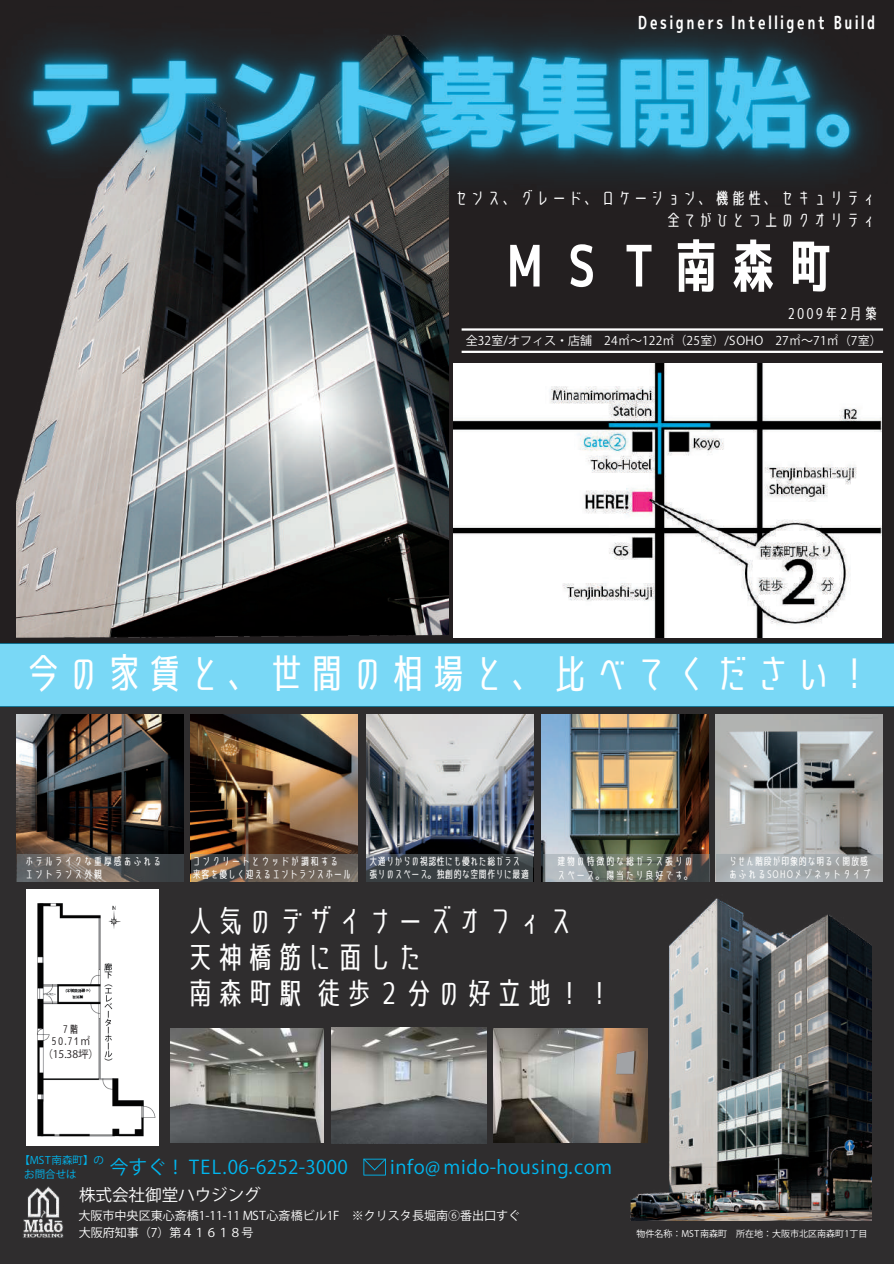
<style>
.page{position:relative;width:894px;height:1264px;background:#fff}
.page>*{position:absolute;margin:0;border:0;box-sizing:border-box;transform-origin:0 0}
.t1{font:57px "Senobi Gothic Bold";color:#fff}
.t2{font:40.5px "Senobi Gothic Regular";color:#fff}
.t3{font:30px/36px "Senobi Gothic Regular";color:#fff}
.t4{font:500 18.75px "Noto Sans JP";letter-spacing:.025em;color:#00b6ef}
.t5{font:18px "Senobi Gothic Bold";color:#fff}
.t6{font:16.5px "mplus 1 p heavy";color:#fff}
.t7{font:16.35px/22px "Senobi Gothic Regular";color:#fff;text-align:right}
.t8{font:15px "Senobi Gothic Regular";color:#fff}
.t9{font:600 12px/16.6px "Noto Sans JP";color:#fff}
.t10{font:500 12px "Noto Sans JP";letter-spacing:.02em;color:#fff}
.t11{font:10.5px/13.2px "Senobi Gothic Regular";letter-spacing:-.08em;color:#fff}
.t12{font:10.5px/13.2px "Senobi Gothic Regular";letter-spacing:-.2em;color:#fff}
.t13{font:10.5px/13.2px "Senobi Gothic Regular";letter-spacing:-.16em;color:#fff}
.t14{font:10.5px/13.2px "Senobi Gothic Regular";letter-spacing:-.125em;color:#fff}
.t15{font:500 10.5px/14px "Noto Sans JP";color:#00b6ef}
.t16{font:10.5px/12.6px "Senobi Gothic Regular";color:#231f20;text-align:center}
.t17{font:10.5px "Koz Go Pr 6 N";color:#231f20}
.t18{font:500 9px "Noto Sans JP";color:#fff}
.s1{font-family:"Koz Go Pr 6 N"}
</style>
<div class="page">
<div style="left:0;top:0;width:893px;height:643px;background:#231f20"></div>
<div style="left:0;top:706px;width:893px;height:557px;background:#2f2d2e"></div>
<img style="left:17px;top:714px;width:167px;height:167px">
<img style="left:190px;top:714px;width:167px;height:167px">
<img style="left:366px;top:714px;width:167px;height:140px">
<img style="left:541px;top:714px;width:167px;height:167px">
<img style="left:715px;top:714px;width:167px;height:140px">
<svg style="left:17px;top:854px;width:166px;height:27px;background:#5f5d5b"></svg>
<svg style="left:191px;top:854px;width:167px;height:27px;background:#6a5e53"></svg>
<svg style="left:366px;top:854px;width:167px;height:27px;background:#3c4247"></svg>
<svg style="left:542px;top:854px;width:167px;height:27px;background:#838a85"></svg>
<svg style="left:715px;top:854px;width:167px;height:27px"></svg>
<div style="left:0;top:644px;width:893px;height:63px;background:#79d8f6"></div>
<img style="left:453px;top:363px;width:428px;height:274px">
<svg style="left:363px;top:1158px;width:23px;height:17px"></svg>
<hr style="left:461px;top:328px;width:421px;height:2px;background:#fff">
<hr style="left:461px;top:351px;width:421px;height:2px;background:#fff">
<img style="left:23px;top:1186px;width:41px;height:52px">
<img style="left:630px;top:859px;width:241px;height:361px">
<img style="left:16px;top:273px;width:433px;height:365px">
<img style="left:16px;top:29px;width:851px;height:244px">
<img style="left:170px;top:1028px;width:153px;height:114px">
<img style="left:494px;top:1028px;width:153px;height:114px">
<svg style="left:615px;top:1050px;width:19px;height:23px"></svg>
<img style="left:331px;top:1027px;width:155px;height:116px">
<img style="left:27px;top:889px;width:132px;height:256px">
<div style="left:48px;top:1026px;width:45px;height:7px;background:#fff"></div>
<div style="left:51px;top:1032px;width:43px;height:25px;background:#fff"></div>
<h3 class="t5" style="left:636px;top:10px;width:242px">Designers Intelligent Build</h3>
<h3 class="t7" style="left:453px;top:187px;width:425px">センス、グレード、ロケーション、機能性、セキュリティ全てがひとつ上のクオリティ</h3>
<h1 class="t1" style="left:496px;top:225px;width:344px">ＭＳＴ南森町</h1>
<p class="t8" style="left:786px;top:303px;width:93px">2009年2月築</p>
<p class="t10" style="left:465px;top:334px;width:417px">全32室/オフィス・店舗 24㎡～122㎡（25室）/SOHO 27㎡～71㎡（7室）</p>
<h2 class="t2" style="left:23px;top:644px;width:852px">今の家賃と、世間の相場と、比べてください！</h2>
<p class="t11" style="left:24px;top:854px;width:140px">ホテルライクな重厚感あふれるエントランス外観</p>
<p class="t13" style="left:191px;top:854px;width:162px">コンクリートとウッドが調和する来客を優しく迎えるエントランスホール</p>
<p class="t12" style="left:368px;top:854px;width:163px">大通りからの視認性にも優れた総ガラス張りのスペース。独創的な空間作りに最適</p>
<p class="t14" style="left:727px;top:854px;width:145px">らせん階段が印象的な明るく開放感あふれるSOHOメゾネットタイプ</p>
<p class="t11" style="left:556px;top:854px;width:139px">建物の特徴的な総ガラス張りのスペース。陽当たり良好です。</p>
<p class="t16" style="left:51px;top:1022px;width:41px">7階<br>50.71<span class="s1">㎡</span></p>
<p class="t17" style="left:42px;top:1048px;width:58px">（15.38坪）</p>
<h3 class="t3" style="left:185px;top:903px;width:430px">人気のデザイナーズオフィス<br>天神橋筋に面した<br>南森町駅 徒歩２分の好立地！！</h3>
<p class="t15" style="left:24px;top:1153px;width:81px;text-indent:-5px">【MST南森町】のお問合せは</p>
<h3 class="t4" style="left:110px;top:1156px;width:239px">今すぐ！ TEL.06-6252-3000</h3>
<h3 class="t4" style="left:390px;top:1156px;width:223px">info@ mido-housing.com</h3>
<h3 class="t6" style="left:79px;top:1185px;width:183px">株式会社御堂ハウジング</h3>
<p class="t9" style="left:79px;top:1207px;width:443px">大阪市中央区東心斎橋1-11-11 MST心斎橋ビル1F ※クリスタ長堀南⑥番出口すぐ大阪府知事（7）第４１６１８号</p>
<p class="t18" style="left:636px;top:1228px;width:232px">物件名称：MST南森町 所在地：大阪市北区南森町1丁目</p>
</div>
